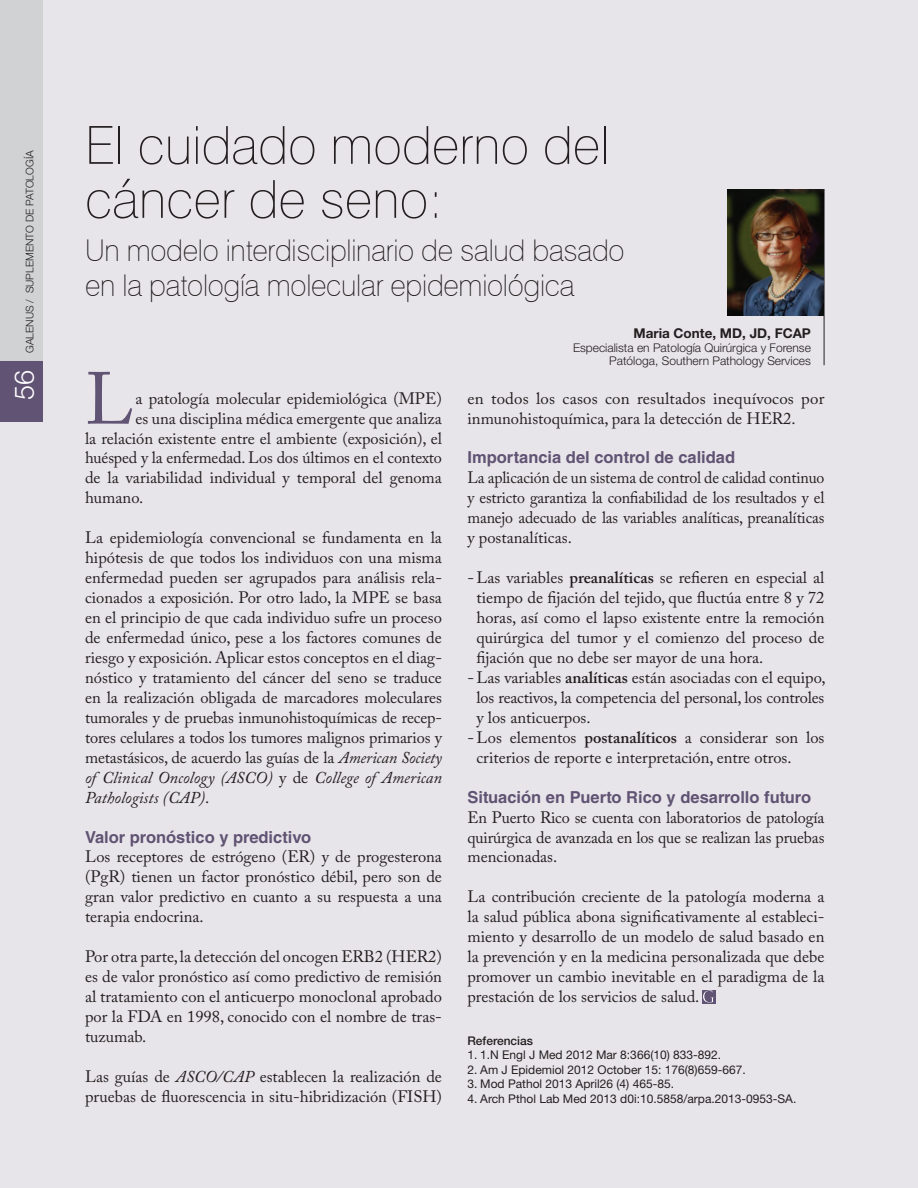
<style>
.page{position:relative;width:918px;height:1188px;background:#e8e5ea}
.page>*{position:absolute;margin:0;border:0;box-sizing:border-box;transform-origin:0 0}
._04__Superindice{font:72.9px "Adobe Caslon Pro";color:#605373}
._01__TItulO{font:100 52.5px "Swiss 721 BT";color:#231f20}
._01__TItulO-2{font:100 30px "Swiss 721 BT";letter-spacing:-.01em;color:#231f20}
._05__Info_de_doc{font:300 27px "Helvetica Neue";color:#fff}
._03__Texto{font:16.5px/20px "Adobe Caslon Pro";color:#231f20;text-align:justify}
._04__Superindice-2{font:16.5px "Adobe Caslon Pro";color:#231f20}
._03__Texto-2{font:16.5px/20px "Adobe Caslon Pro";color:#231f20;text-align:justify;scale:.96 1}
._03__Texto-3{font:700 16.5px "Helvetica LT Std";color:#605373}
._05__Nombre_de_docto{font:700 13.5px "Helvetica Neue";color:#231f20}
._09__referencias{font:12px "Helvetica Neue";color:#231f20}
._05__Info_de_doc-2{font:300 12px "Helvetica Neue";color:#231f20}
._09__referencias-2{font:500 12px "Helvetica Neue";color:#231f20}
.t1{font:300 10.5px "Helvetica Neue";color:#231f20}
.s1{font-style:italic}
.s2{font-weight:600}
</style>
<div class="page">
<hr style="left:824px;top:189px;width:1px;height:176px;background:#231f20">
<div style="left:702px;top:990px;width:14px;height:13px;background:#605373"></div>
<svg style="left:703px;top:990px;width:11px;height:13px"></svg>
<img style="left:727px;top:189px;width:97px;height:127px">
<div style="left:0;top:0;width:43px;height:412px;background:#d1d2d4"></div>
<div style="left:0;top:361px;width:43px;height:61px;background:#605373"></div>
<p class="t1" style="left:23px;top:353px;width:204px;rotate:-90deg">GALENUS / SUPLEMENTO DE PATOLOGÍA</p>
<p class="_05__Info_de_doc" style="left:8px;top:400px;width:32px;rotate:-90deg">56</p>
<p class="_01__TItulO" style="left:85px;top:113px;width:526px">El cuidado moderno del</p>
<p class="_01__TItulO" style="left:85px;top:167px;width:360px">cáncer de seno:</p>
<p class="_01__TItulO-2" style="left:85px;top:232px;width:541px">Un modelo interdisciplinario de salud basado</p>
<p class="_01__TItulO-2" style="left:85px;top:267px;width:491px">en la patología molecular epidemiológica</p>
<p class="_04__Superindice" style="left:85px;top:356px;width:50px">L</p>
<p class="_04__Superindice-2" style="left:135px;top:388px;width:308px">a patología molecular epidemiológica (MPE)</p>
<p class="_04__Superindice-2" style="left:135px;top:408px;width:308px">es una disciplina médica emergente que analiza</p>
<p class="_04__Superindice-2" style="left:85px;top:428px;width:358px">la relación existente entre el ambiente (exposición), el</p>
<p class="_04__Superindice-2" style="left:85px;top:448px;width:359px">huésped y la enfermedad. Los dos últimos en el contexto</p>
<p class="_04__Superindice-2" style="left:85px;top:468px;width:358px">de la variabilidad individual y temporal del genoma</p>
<p class="_04__Superindice-2" style="left:85px;top:488px;width:60px">humano.</p>
<p class="_03__Texto" style="left:85px;top:528px;width:359px">La epidemiología convencional se fundamenta en la hipótesis de que todos los individuos con una misma enfermedad pueden ser agrupados para análisis rela&shy;cionados a exposición. Por otro lado, la MPE se basa en el principio de que cada individuo sufre un proceso de enfermedad único, pese a los factores comunes de riesgo y exposición. Aplicar estos conceptos en el diag&shy;nóstico y tratamiento del cáncer del seno se traduce en la realización obligada de marcadores moleculares tumorales y de pruebas inmunohistoquímicas de recep&shy;tores celulares a todos los tumores malignos primarios y metastásicos, de acuerdo las guías de la <span class="s1">American Society of Clinical Oncology (ASCO)</span> y de <span class="s1">College of American Pathologists (CAP)</span>.</p>
<p class="_03__Texto-3" style="left:85px;top:827px;width:228px">Valor pronóstico y predictivo</p>
<p class="_03__Texto" style="left:85px;top:847px;width:358px">Los receptores de estrógeno (ER) y de progesterona (PgR) tienen un factor pronóstico débil, pero son de gran valor predictivo en cuanto a su respuesta a una terapia endocrina.</p>
<p class="_03__Texto" style="left:85px;top:947px;width:358px">Por otra parte, la detección del oncogen ERB2 (HER2) es de valor pronóstico así como predictivo de remisión al tratamiento con el anticuerpo monoclonal aprobado por la FDA en 1998, conocido con el nombre de tras&shy;tuzumab.</p>
<p class="_03__Texto" style="left:85px;top:1066px;width:358px">Las guías de <span class="s1">ASCO/CAP</span> establecen la realización de pruebas de fluorescencia in situ-hibridización (FISH)</p>
<p class="_05__Nombre_de_docto" style="left:633px;top:325px;width:179px">Maria Conte, MD, JD, FCAP</p>
<p class="_05__Info_de_doc-2" style="left:573px;top:340px;width:239px">Especialista en Patología Quirúrgica y Forense</p>
<p class="_05__Info_de_doc-2" style="left:609px;top:354px;width:203px">Patóloga, Southern Pathology Services</p>
<p class="_03__Texto" style="left:468px;top:388px;width:358px">en todos los casos con resultados inequívocos por inmunohistoquímica, para la detección de HER2.</p>
<p class="_03__Texto-3" style="left:468px;top:448px;width:269px">Importancia del control de calidad</p>
<p class="_03__Texto-2" style="left:468px;top:468px;width:373px">La aplicación de un sistema de control de calidad continuo y estricto garantiza la confiabilidad de los resultados y el manejo adecuado de las variables analíticas, preanalíticas y postanalíticas.</p>
<p class="_03__Texto" style="left:477px;top:568px;width:350px;text-indent:-9px">-Las variables <span class="s2">preanalíticas</span> se refieren en especial al tiempo de fijación del tejido, que fluctúa entre 8 y 72 horas, así como el lapso existente entre la remoción quirúrgica del tumor y el comienzo del proceso de fijación que no debe ser mayor de una hora.</p>
<p class="_03__Texto" style="left:477px;top:667px;width:351px;text-indent:-9px">-Las variables <span class="s2">analíticas</span> están asociadas con el equipo, los reactivos, la competencia del personal, los controles y los anticuerpos.</p>
<p class="_03__Texto" style="left:477px;top:727px;width:349px;text-indent:-9px">-Los elementos <span class="s2">postanalíticos</span> a considerar son los criterios de reporte e interpretación, entre otros.</p>
<p class="_03__Texto-3" style="left:468px;top:787px;width:345px">Situación en Puerto Rico y desarrollo futuro</p>
<p class="_03__Texto" style="left:468px;top:807px;width:358px">En Puerto Rico se cuenta con laboratorios de patología quirúrgica de avanzada en los que se realizan las pruebas mencionadas.</p>
<p class="_03__Texto" style="left:468px;top:887px;width:358px">La contribución creciente de la patología moderna a la salud pública abona significativamente al estableci&shy;miento y desarrollo de un modelo de salud basado en la prevención y en la medicina personalizada que debe promover un cambio inevitable en el paradigma de la prestación de los servicios de salud.</p>
<p class="_09__referencias-2" style="left:468px;top:1034px;width:67px">Referencias</p>
<p class="_09__referencias" style="left:468px;top:1048px;width:255px">1. 1.N Engl J Med 2012 Mar 8:366(10) 833-892.</p>
<p class="_09__referencias" style="left:468px;top:1062px;width:280px">2. Am J Epidemiol 2012 October 15: 176(8)659-667.</p>
<p class="_09__referencias" style="left:468px;top:1077px;width:208px">3. Mod Pathol 2013 April26 (4) 465-85.</p>
<p class="_09__referencias" style="left:468px;top:1091px;width:330px">4. Arch Pthol Lab Med 2013 d0i:10.5858/arpa.2013-0953-SA.</p>
</div>
